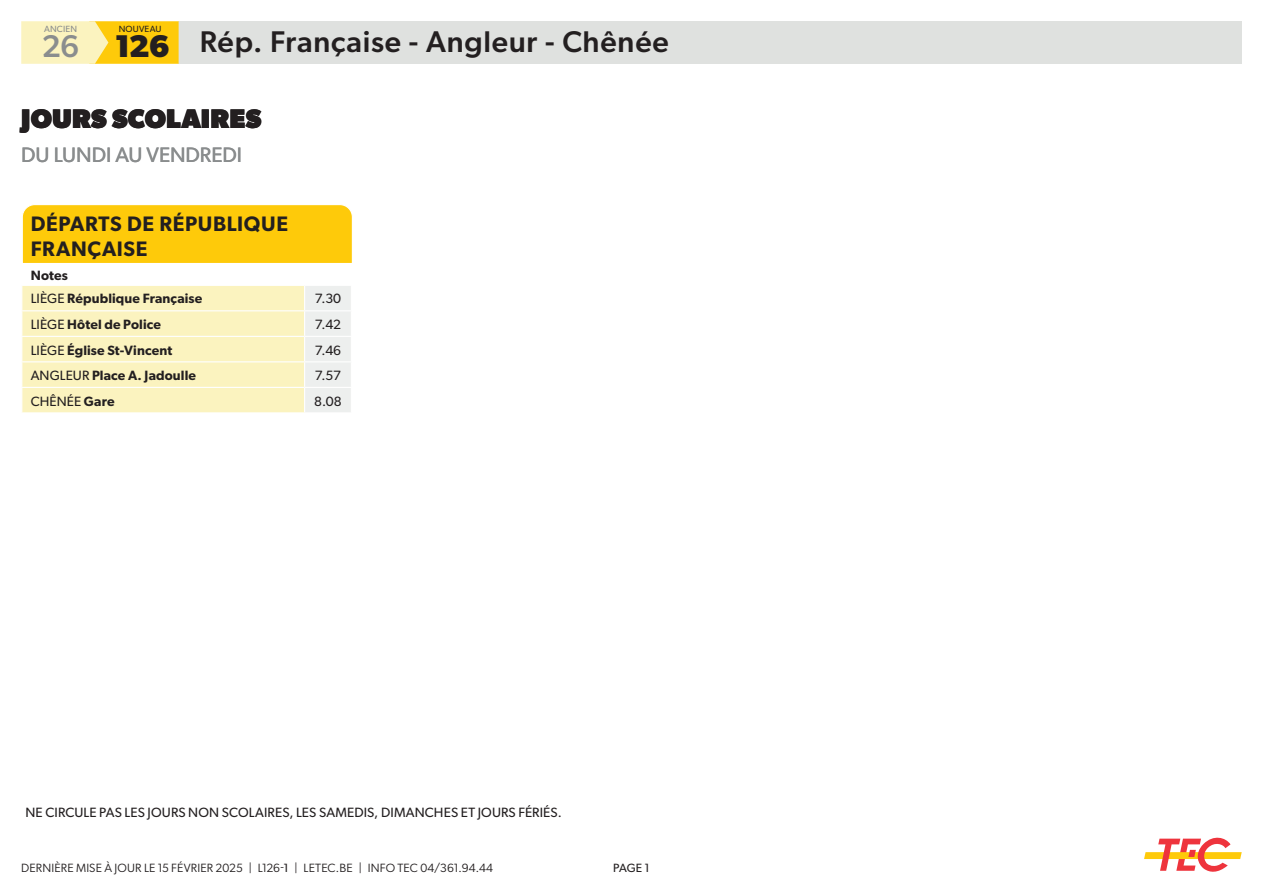
<style>
.page{position:relative;width:1263px;height:893px;background:#fff}
.page>*{position:absolute;margin:0;border:0;box-sizing:border-box;transform-origin:0 0}
.t1{font:700 31.5px "Gibson";color:#231f20}
.t2{font:500 31.5px "Gibson";color:#8a8d8e}
.t3{font:500 30px "Gibson";letter-spacing:.025em;color:#231f20}
.t4{font:800 27px "Gibson";letter-spacing:.005em;color:#231f20}
.t5{font:600 21px/25.2px "Gibson";letter-spacing:.03em;color:#231f20}
.t6{font:21px "Gibson";color:#8a8d8e}
.t7{font:13.5px "Gibson";letter-spacing:.01em;color:#231f20}
.t8{font:600 13.5px "Gibson";letter-spacing:.01em;color:#231f20}
.t9{font:12px "Gibson";letter-spacing:.01em;color:#231f20}
.t10{font:12px "Gibson";color:#231f20}
.t11{font:9px "Gibson";letter-spacing:.025em;color:#231f20}
.t12{font:9px "Gibson";letter-spacing:.025em;color:#8a8d8e}
.s1{font-weight:400}
.s2{font-weight:600}
.s3{font-style:inherit}
</style>
<div class="page">
<div style="left:179px;top:21px;width:1063px;height:43px;background:#dfe1df"></div>
<div style="left:89px;top:21px;width:90px;height:43px;background:#feca0a"></div>
<svg style="left:21px;top:21px;width:87px;height:43px;background:#fbf0b2"></svg>
<svg style="left:1144px;top:837px;width:98px;height:35px"></svg>
<svg style="left:22px;top:204px;width:331px;height:208px;background:#fbe99a"></svg>
<p class="t12" style="left:44px;top:24px;width:35px">ANCIEN</p>
<p class="t11" style="left:119px;top:24px;width:44px">NOUVEAU</p>
<h1 class="t1" style="left:114px;top:28px;width:57px">126</h1>
<h1 class="t2" style="left:42px;top:27px;width:39px">26</h1>
<h2 class="t3" style="left:200px;top:23px;width:470px">Rép. Française - Angleur - Chênée</h2>
<p class="t4" style="left:21px;top:103px;width:242px">JOURS SCOLAIRES</p>
<p class="t6" style="left:21px;top:142px;width:222px">DU LUNDI AU VENDREDI</p>
<p class="t5" style="left:31px;top:211px;width:259px">DÉPARTS DE RÉPUBLIQUE<br>FRANÇAISE</p>
<p class="t8" style="left:31px;top:267px;width:39px">Notes</p>
<p class="t8" style="left:31px;top:291px;width:173px"><span class="s1">LIÈGE</span> République Française</p>
<p class="t7" style="left:315px;top:291px;width:28px">7.30</p>
<p class="t8" style="left:31px;top:316px;width:132px"><span class="s1">LIÈGE</span> Hôtel de Police</p>
<p class="t7" style="left:315px;top:316px;width:28px">7.42</p>
<p class="t8" style="left:31px;top:342px;width:143px"><span class="s1">LIÈGE</span> Église St-Vincent</p>
<p class="t7" style="left:315px;top:342px;width:28px">7.46</p>
<p class="t8" style="left:31px;top:367px;width:167px"><span class="s1">ANGLEUR</span> Place A. Jadoulle</p>
<p class="t7" style="left:315px;top:367px;width:28px">7.57</p>
<p class="t7" style="left:31px;top:393px;width:85px">CHÊNÉE <span class="s2">Gare</span></p>
<p class="t7" style="left:314px;top:393px;width:29px">8.08</p>
<p class="t7" style="left:26px;top:804px;width:538px">NE CIRCULE PAS LES JOURS NON SCOLAIRES, LES SAMEDIS, DIMANCHES ET JOURS FÉRIÉS.</p>
<p class="t9" style="left:21px;top:859px;width:473px">DERNIÈRE MISE À JOUR LE 15 FÉVRIER 2025 | L126-<span class="s3">1</span> | LETEC.BE | INFO TEC 04/361.94.44</p>
<p class="t10" style="left:613px;top:860px;width:38px">PAGE 1</p>
</div>
